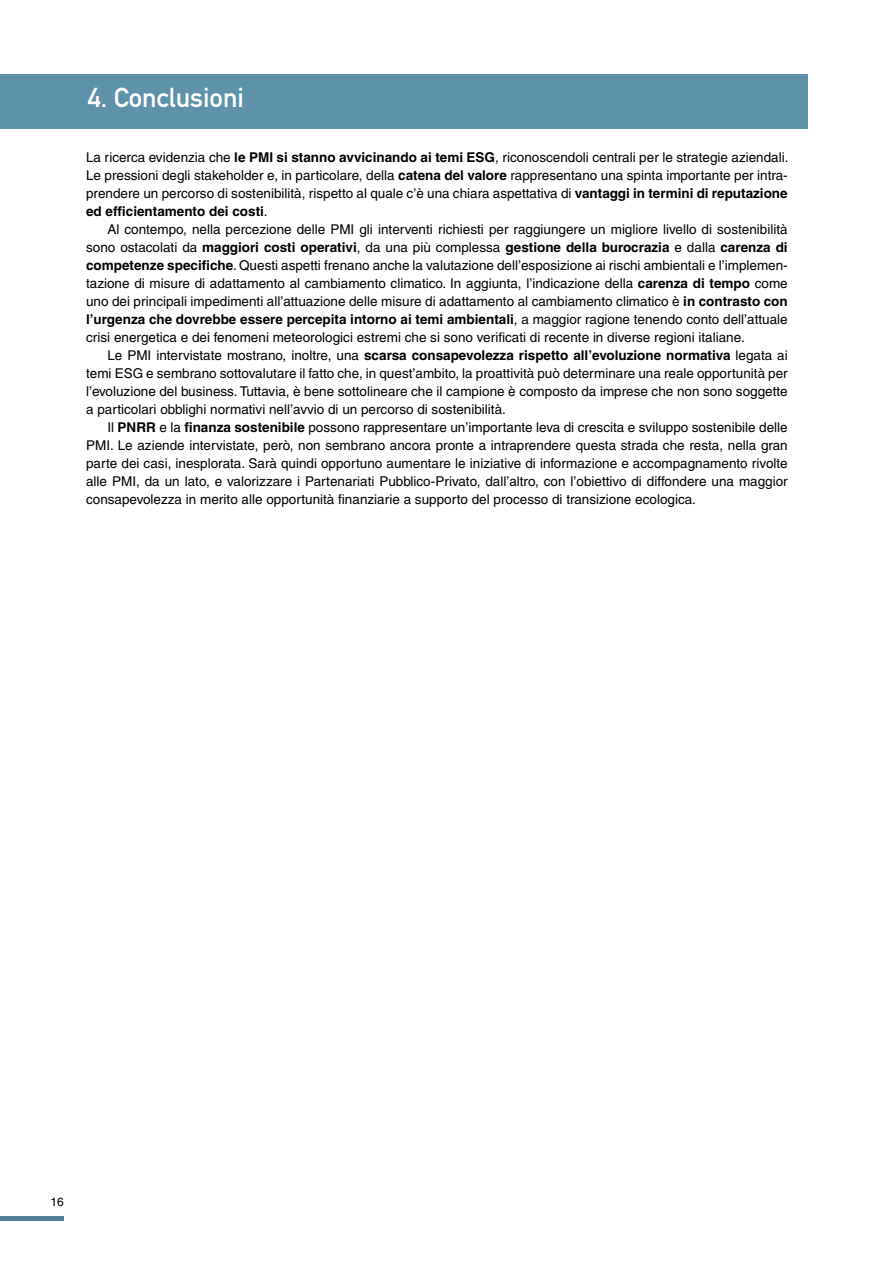
<style>
.page{position:relative;width:893px;height:1263px;background:#fff}
.page>*{position:absolute;margin:0;border:0;box-sizing:border-box;transform-origin:0 0}
.t1{font:27px "DIN Mittelschrift";color:#fff}
.t2{font:13.5px/18px "Helvetica LT Pro";color:#000;text-align:justify}
.t3{font:12px "Helvetica LT Pro";color:#000}
.s1{font-weight:700}
</style>
<div class="page">
<hr style="left:0;top:1216px;width:64px;height:4px;background:#518196">
<div style="left:0;top:74px;width:808px;height:54px;background:#5d92aa"></div>
<h1 class="t1" style="left:88px;top:82px;width:158px">4. Conclusioni</h1>
<p class="t2" style="left:86px;top:148px;width:704px">La ricerca evidenzia che <span class="s1">le PMI si stanno avvicinando ai temi ESG</span>, riconoscendoli centrali per le strategie aziendali.<br>Le pressioni degli stakeholder e, in particolare, della <span class="s1">catena del valore</span> rappresentano una spinta importante per intra&shy;prendere un percorso di sostenibilità, rispetto al quale c’è una chiara aspettativa di <span class="s1">vantaggi in termini di reputazione ed efficientamento dei costi</span>.</p>
<p class="t2" style="left:86px;top:220px;width:703px;text-indent:21px">Al contempo, nella percezione delle PMI gli interventi richiesti per raggiungere un migliore livello di sostenibilità sono ostacolati da <span class="s1">maggiori costi operativi</span>, da una più complessa <span class="s1">gestione della burocrazia</span> e dalla <span class="s1">carenza di competenze specifiche</span>. Questi aspetti frenano anche la valutazione dell’esposizione ai rischi ambientali e l’implemen&shy;tazione di misure di adattamento al cambiamento climatico. In aggiunta, l’indicazione della <span class="s1">carenza di tempo</span> come uno dei principali impedimenti all’attuazione delle misure di adattamento al cambiamento climatico è <span class="s1">in contrasto con l’urgenza che dovrebbe essere percepita intorno ai temi ambientali</span>, a maggior ragione tenendo conto dell’attuale crisi energetica e dei fenomeni meteorologici estremi che si sono verificati di recente in diverse regioni italiane.</p>
<p class="t2" style="left:86px;top:346px;width:703px;text-indent:21px">Le PMI intervistate mostrano, inoltre, una <span class="s1">scarsa consapevolezza rispetto all’evoluzione normativa</span> legata ai temi ESG e sembrano sottovalutare il fatto che, in quest’ambito, la proattività può determinare una reale opportunità per l’evoluzione del business. Tuttavia, è bene sottolineare che il campione è composto da imprese che non sono soggette a particolari obblighi normativi nell’avvio di un percorso di sostenibilità.</p>
<p class="t2" style="left:86px;top:418px;width:703px;text-indent:21px">Il <span class="s1">PNRR</span> e la <span class="s1">finanza sostenibile</span> possono rappresentare un’importante leva di crescita e sviluppo sostenibile delle PMI. Le aziende intervistate, però, non sembrano ancora pronte a intraprendere questa strada che resta, nella gran parte dei casi, inesplorata. Sarà quindi opportuno aumentare le iniziative di informazione e accompagnamento rivolte alle PMI, da un lato, e valorizzare i Partenariati Pubblico-Privato, dall’altro, con l’obiettivo di diffondere una maggior consapevolezza in merito alle opportunità finanziarie a supporto del processo di transizione ecologica.</p>
<p class="t3" style="left:50px;top:1195px;width:15px">16</p>
</div>
